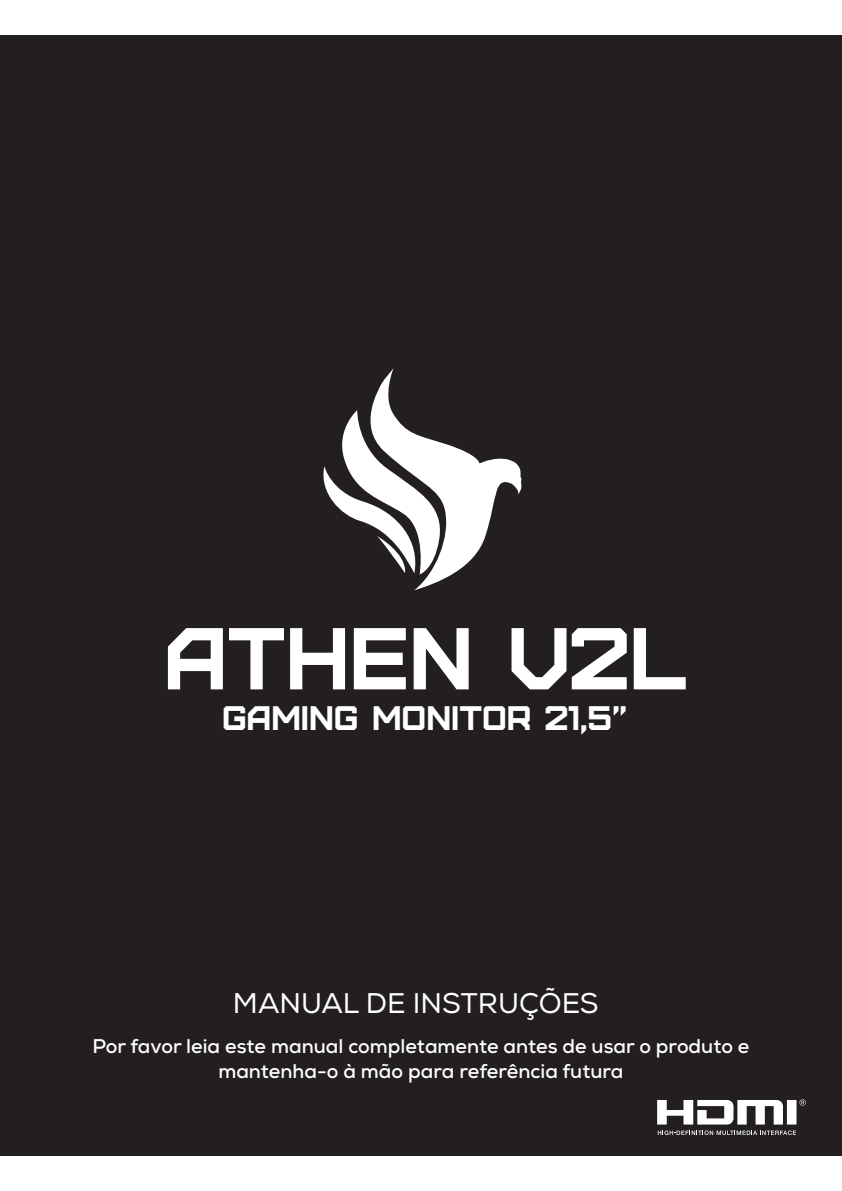
<style>
.page{position:relative;width:842px;height:1191px;background:#231f20}
.page>*{position:absolute;margin:0;border:0;box-sizing:border-box;transform-origin:0 0}
.t1{font:87.6px "Furore";color:#fff}
.t2{font:34px "Furore";color:#fff}
.t3{font:28.4px "Nexa";color:#fff}
.t4{font:700 19.8px/24.8px "Nexa";color:#fff;text-align:center}
</style>
<div class="page">
<svg style="left:323px;top:368px;width:199px;height:222px"></svg>
<div style="left:0;top:0;width:842px;height:35px;background:#fff"></div>
<div style="left:0;top:1156px;width:842px;height:35px;background:#fff"></div>
<svg style="left:658px;top:1130px;width:138px;height:5px"></svg>
<svg style="left:657px;top:1099px;width:149px;height:25px"></svg>
<h1 class="t1" style="left:164px;top:603px;width:524px">ATHEN V2L</h1>
<h2 class="t2" style="left:222px;top:697px;width:406px">GAMING MONITOR 21,5”</h2>
<h3 class="t3" style="left:233px;top:986px;width:367px">MANUAL DE INSTRUÇÕES</h3>
<p class="t4" style="left:92px;top:1034px;width:658px">Por favor leia este manual completamente antes de usar o produto e mantenha-o à mão para referência futura</p>
</div>
